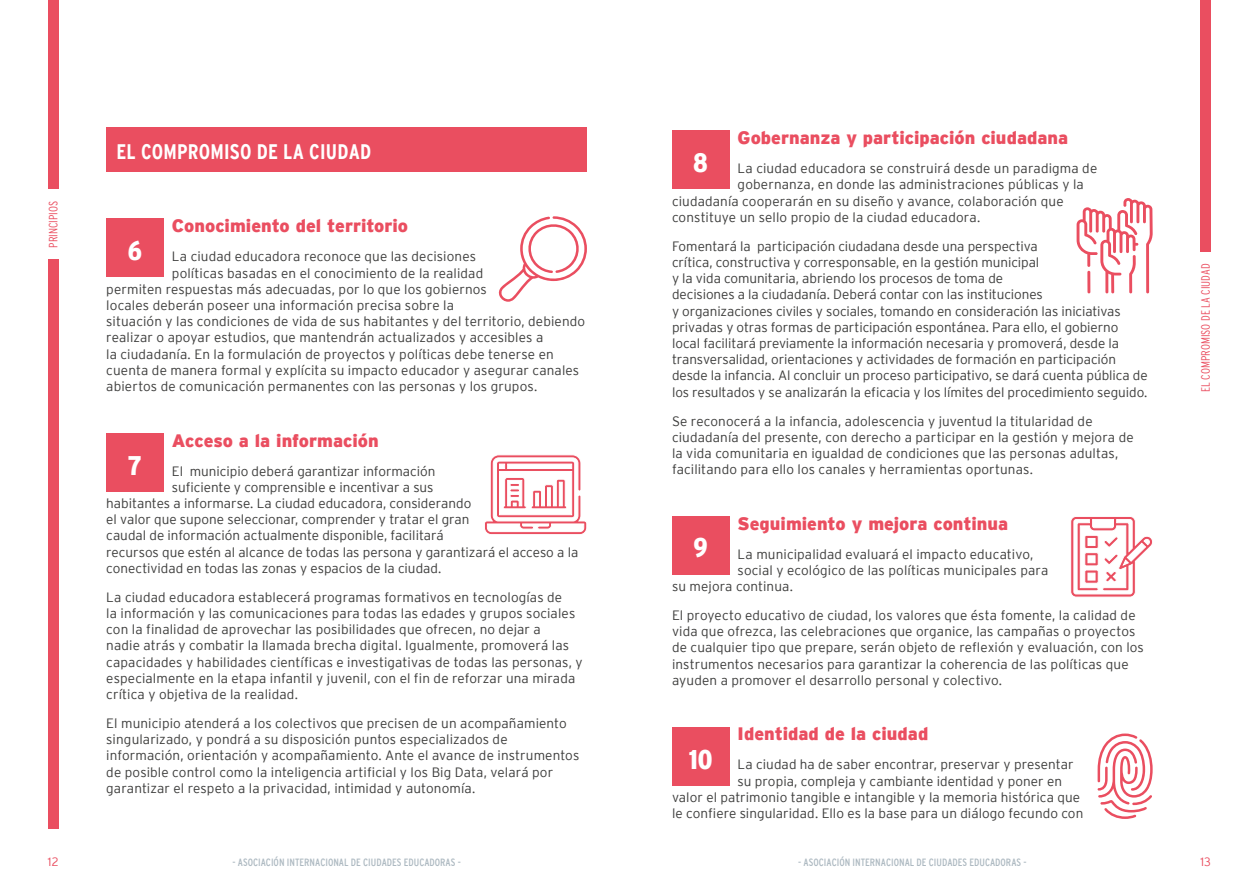
<style>
.page{position:relative;width:1259px;height:893px;background:#fff}
.page>*{position:absolute;margin:0;border:0;box-sizing:border-box;transform-origin:0 0}
.t1{font:900 condensed 27px "Interstate";color:#fff}
.t2{font:700 condensed 21px "Interstate";letter-spacing:.01em;color:#fff}
.t3{font:900 18px "Interstate";color:#ea4e60}
.t4{font:300 13.5px/16.2px "Interstate";letter-spacing:.005em;color:#3c3c3b}
.t5{font:300 condensed 12px "Interstate";color:#ea4e60}
.t6{font:300 12px "Interstate";color:#ea4e60}
.t7{font:condensed 10.5px "Interstate";color:#adb9c1}
</style>
<div class="page">
<div style="left:1200px;top:0;width:11px;height:252px;background:#ea4e60"></div>
<div style="left:48px;top:260px;width:10px;height:569px;background:#ea4e60"></div>
<div style="left:48px;top:0;width:10px;height:189px;background:#ea4e60"></div>
<div style="left:106px;top:127px;width:481px;height:45px;background:#ea4e60"></div>
<div style="left:672px;top:130px;width:57px;height:59px;background:#ea4e60"></div>
<div style="left:672px;top:516px;width:57px;height:58px;background:#ea4e60"></div>
<div style="left:672px;top:727px;width:57px;height:58px;background:#ea4e60"></div>
<svg style="left:1097px;top:733px;width:55px;height:86px"></svg>
<svg style="left:1070px;top:517px;width:82px;height:80px"></svg>
<svg style="left:1076px;top:198px;width:76px;height:95px"></svg>
<div style="left:106px;top:219px;width:57px;height:58px;background:#ea4e60"></div>
<div style="left:106px;top:433px;width:57px;height:59px;background:#ea4e60"></div>
<svg style="left:498px;top:216px;width:89px;height:86px"></svg>
<svg style="left:485px;top:455px;width:102px;height:80px"></svg>
<p class="t5" style="left:46px;top:248px;width:48px;rotate:-90deg">PRINCIPIOS</p>
<h2 class="t2" style="left:116px;top:140px;width:256px">EL COMPROMISO DE LA CIUDAD</h2>
<h3 class="t3" style="left:172px;top:216px;width:238px">Conocimiento del territorio</h3>
<p class="t4" style="left:172px;top:248px;width:306px">La ciudad educadora reconoce que las decisiones</p>
<p class="t4" style="left:172px;top:265px;width:313px">políticas basadas en el conocimiento de la realidad</p>
<p class="t4" style="left:106px;top:281px;width:382px">permiten respuestas más adecuadas, por lo que los gobiernos</p>
<p class="t4" style="left:106px;top:297px;width:349px">locales deberán poseer una información precisa sobre la</p>
<p class="t4" style="left:106px;top:313px;width:480px">situación y las condiciones de vida de sus habitantes y del territorio, debiendo</p>
<p class="t4" style="left:106px;top:329px;width:438px">realizar o apoyar estudios, que mantendrán actualizados y accesibles a</p>
<p class="t4" style="left:106px;top:346px;width:449px">la ciudadanía. En la formulación de proyectos y políticas debe tenerse en</p>
<p class="t4" style="left:106px;top:362px;width:474px">cuenta de manera formal y explícita su impacto educador y asegurar canales</p>
<p class="t4" style="left:106px;top:378px;width:432px">abiertos de comunicación permanentes con las personas y los grupos.</p>
<h3 class="t3" style="left:172px;top:430px;width:208px">Acceso a la información</h3>
<p class="t4" style="left:172px;top:463px;width:265px">El municipio deberá garantizar información</p>
<p class="t4" style="left:172px;top:479px;width:263px">suficiente y comprensible e incentivar a sus</p>
<p class="t4" style="left:106px;top:495px;width:367px">habitantes a informarse. La ciudad educadora, considerando</p>
<p class="t4" style="left:106px;top:511px;width:365px">el valor que supone seleccionar, comprender y tratar el gran</p>
<p class="t4" style="left:106px;top:527px;width:339px">caudal de información actualmente disponible, facilitará</p>
<p class="t4" style="left:106px;top:544px;width:473px">recursos que estén al alcance de todas las persona y garantizará el acceso a la</p>
<p class="t4" style="left:106px;top:560px;width:337px">conectividad en todas las zonas y espacios de la ciudad.</p>
<p class="t4" style="left:106px;top:589px;width:478px">La ciudad educadora establecerá programas formativos en tecnologías de<br>la información y las comunicaciones para todas las edades y grupos sociales con la finalidad de aprovechar las posibilidades que ofrecen, no dejar a<br>nadie atrás y combatir la llamada brecha digital. Igualmente, promoverá las capacidades y habilidades científicas e investigativas de todas las personas, y especialmente en la etapa infantil y juvenil, con el fin de reforzar una mirada crítica y objetiva de la realidad.</p>
<p class="t4" style="left:106px;top:715px;width:474px">El municipio atenderá a los colectivos que precisen de un acompañamiento singularizado, y pondrá a su disposición puntos especializados de información, orientación y acompañamiento. Ante el avance de instrumentos de posible control como la inteligencia artificial y los Big Data, velará por garantizar el respeto a la privacidad, intimidad y autonomía.</p>
<h1 class="t1" style="left:128px;top:236px;width:16px">6</h1>
<h1 class="t1" style="left:128px;top:450px;width:16px">7</h1>
<h3 class="t3" style="left:737px;top:128px;width:332px">Gobernanza y participación ciudadana</h3>
<p class="t4" style="left:737px;top:160px;width:361px">La ciudad educadora se construirá desde un paradigma de</p>
<p class="t4" style="left:737px;top:176px;width:348px">gobernanza, en donde las administraciones públicas y la</p>
<p class="t4" style="left:672px;top:193px;width:393px">ciudadanía cooperarán en su diseño y avance, colaboración que</p>
<p class="t4" style="left:672px;top:209px;width:310px">constituye un sello propio de la ciudad educadora.</p>
<p class="t4" style="left:672px;top:238px;width:477px">Fomentará la participación ciudadana desde una perspectiva<br>crítica, constructiva y corresponsable, en la gestión municipal<br>y la vida comunitaria, abriendo los procesos de toma de<br>decisiones a la ciudadanía. Deberá contar con las instituciones<br>y organizaciones civiles y sociales, tomando en consideración las iniciativas privadas y otras formas de participación espontánea. Para ello, el gobierno local facilitará previamente la información necesaria y promoverá, desde la transversalidad, orientaciones y actividades de formación en participación desde la infancia. Al concluir un proceso participativo, se dará cuenta pública de los resultados y se analizarán la eficacia y los límites del procedimiento seguido.</p>
<p class="t4" style="left:672px;top:412px;width:463px">Se reconocerá a la infancia, adolescencia y juventud la titularidad de ciudadanía del presente, con derecho a participar en la gestión y mejora de la vida comunitaria en igualdad de condiciones que las personas adultas, facilitando para ello los canales y herramientas oportunas.</p>
<h3 class="t3" style="left:737px;top:513px;width:272px">Seguimiento y mejora continua</h3>
<p class="t4" style="left:737px;top:546px;width:297px">La municipalidad evaluará el impacto educativo,</p>
<p class="t4" style="left:737px;top:562px;width:312px">social y ecológico de las políticas municipales para</p>
<p class="t4" style="left:672px;top:578px;width:122px">su mejora continua.</p>
<p class="t4" style="left:672px;top:607px;width:473px">El proyecto educativo de ciudad, los valores que ésta fomente, la calidad de vida que ofrezca, las celebraciones que organice, las campañas o proyectos de cualquier tipo que prepare, serán objeto de reflexión y evaluación, con los instrumentos necesarios para garantizar la coherencia de las políticas que ayuden a promover el desarrollo personal y colectivo.</p>
<h3 class="t3" style="left:737px;top:724px;width:192px">Identidad de la ciudad</h3>
<p class="t4" style="left:737px;top:756px;width:337px">La ciudad ha de saber encontrar, preservar y presentar</p>
<p class="t4" style="left:737px;top:773px;width:326px">su propia, compleja y cambiante identidad y poner en</p>
<p class="t4" style="left:672px;top:789px;width:409px">valor el patrimonio tangible e intangible y la memoria histórica que</p>
<p class="t4" style="left:672px;top:805px;width:413px">le confiere singularidad. Ello es la base para un diálogo fecundo con</p>
<h1 class="t1" style="left:693px;top:147px;width:16px">8</h1>
<h1 class="t1" style="left:693px;top:533px;width:16px">9</h1>
<h1 class="t1" style="left:688px;top:744px;width:25px">10</h1>
<p class="t6" style="left:48px;top:855px;width:12px">12</p>
<p class="t7" style="left:232px;top:857px;width:230px">- ASOCIACIÓN INTERNACIONAL DE CIUDADES EDUCADORAS -</p>
<p class="t7" style="left:798px;top:857px;width:230px">- ASOCIACIÓN INTERNACIONAL DE CIUDADES EDUCADORAS -</p>
<p class="t5" style="left:1199px;top:392px;width:130px;rotate:-90deg">EL COMPROMISO DE LA CIUDAD</p>
<p class="t6" style="left:1200px;top:855px;width:12px">13</p>
</div>
